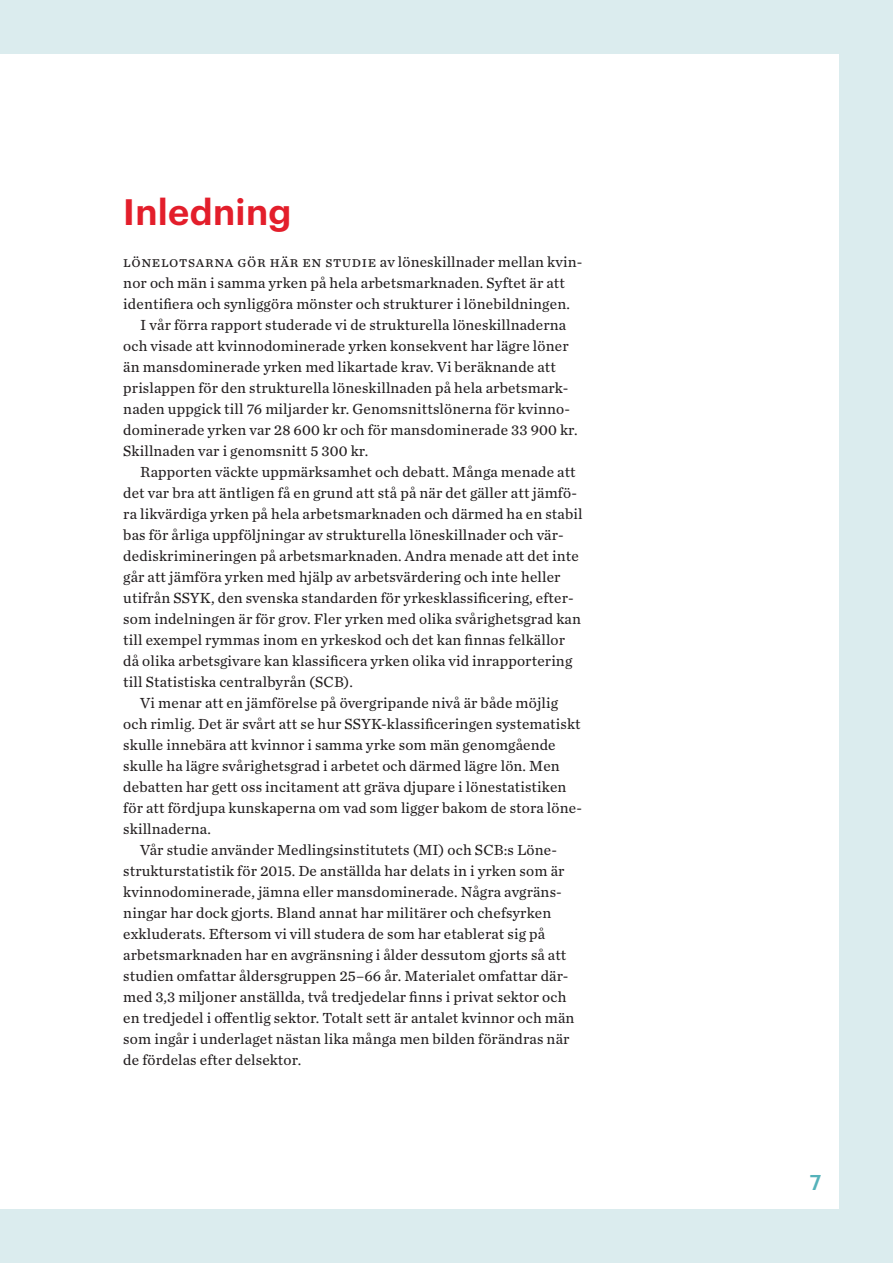
<style>
.page{position:relative;width:893px;height:1263px;background:#dbecee}
.page>*{position:absolute;margin:0;border:0;box-sizing:border-box;transform-origin:0 0}
.rub{font:600 36px "Graphik";letter-spacing:.01em;color:#e31e2b}
.t1{font:500 21px "Graphik";color:#55b2ba}
.bröd_indrag{font:15.3px/21px "Chronicle Text G2";letter-spacing:.01em;color:#231f20}
.bröd{font:15.3px/21px "Chronicle Text G2";letter-spacing:.04em;color:#231f20}
</style>
<div class="page">
<div style="left:0;top:54px;width:839px;height:1155px;background:#fff"></div>
<p class="rub" style="left:123px;top:185px;width:170px">Inledning</p>
<p class="bröd" style="left:123px;top:251px;width:461px">lönelotsarna gör här en studie av löneskillnader mellan kvin&shy;nor och män i samma yrken på hela arbetsmarknaden. Syftet är att identifiera och synliggöra mönster och strukturer i lönebildningen.</p>
<p class="bröd_indrag" style="left:123px;top:314px;width:456px;text-indent:17px">I vår förra rapport studerade vi de strukturella löneskillnaderna och visade att kvinnodominerade yrken konsekvent har lägre löner än mansdominerade yrken med likartade krav. Vi beräknande att prislappen för den strukturella löneskillnaden på hela arbetsmark&shy;naden uppgick till 76 miljarder kr. Genomsnittslönerna för kvinno&shy;dominerade yrken var 28 600 kr och för mansdominerade 33 900 kr.<br>Skillnaden var i genomsnitt 5 300 kr.</p>
<p class="bröd_indrag" style="left:123px;top:461px;width:461px;text-indent:17px">Rapporten väckte uppmärksamhet och debatt. Många menade att det var bra att äntligen få en grund att stå på när det gäller att jämfö&shy;ra likvärdiga yrken på hela arbetsmarknaden och därmed ha en stabil bas för årliga uppföljningar av strukturella löneskillnader och vär&shy;dediskrimineringen på arbetsmarknaden. Andra menade att det inte går att jämföra yrken med hjälp av arbetsvärdering och inte heller utifrån SSYK, den svenska standarden för yrkesklassificering, efter&shy;som indelningen är för grov. Fler yrken med olika svårighetsgrad kan till exempel rymmas inom en yrkeskod och det kan finnas felkällor då olika arbetsgivare kan klassificera yrken olika vid inrapportering till Statistiska centralbyrån (SCB).</p>
<p class="bröd_indrag" style="left:123px;top:692px;width:460px;text-indent:17px">Vi menar att en jämförelse på övergripande nivå är både möjlig och rimlig. Det är svårt att se hur SSYK-klassificeringen systematiskt skulle innebära att kvinnor i samma yrke som män genomgående skulle ha lägre svårighetsgrad i arbetet och därmed lägre lön. Men debatten har gett oss incitament att gräva djupare i lönestatistiken för att fördjupa kunskaperna om vad som ligger bakom de stora löne&shy;skillnaderna.</p>
<p class="bröd_indrag" style="left:123px;top:839px;width:453px;text-indent:17px">Vår studie använder Medlingsinstitutets (MI) och SCB:s Löne&shy;strukturstatistik för 2015. De anställda har delats in i yrken som är kvinnodominerade, jämna eller mansdominerade. Några avgräns&shy;ningar har dock gjorts. Bland annat har militärer och chefsyrken exkluderats. Eftersom vi vill studera de som har etablerat sig på arbetsmarknaden har en avgränsning i ålder dessutom gjorts så att studien omfattar åldersgruppen 25–66 år. Materialet omfattar där&shy;med 3,3 miljoner anställda, två tredjedelar finns i privat sektor och en tredjedel i offentlig sektor. Totalt sett är antalet kvinnor och män som ingår i underlaget nästan lika många men bilden förändras när de fördelas efter delsektor.</p>
<p class="t1" style="left:810px;top:1167px;width:13px">7</p>
</div>
